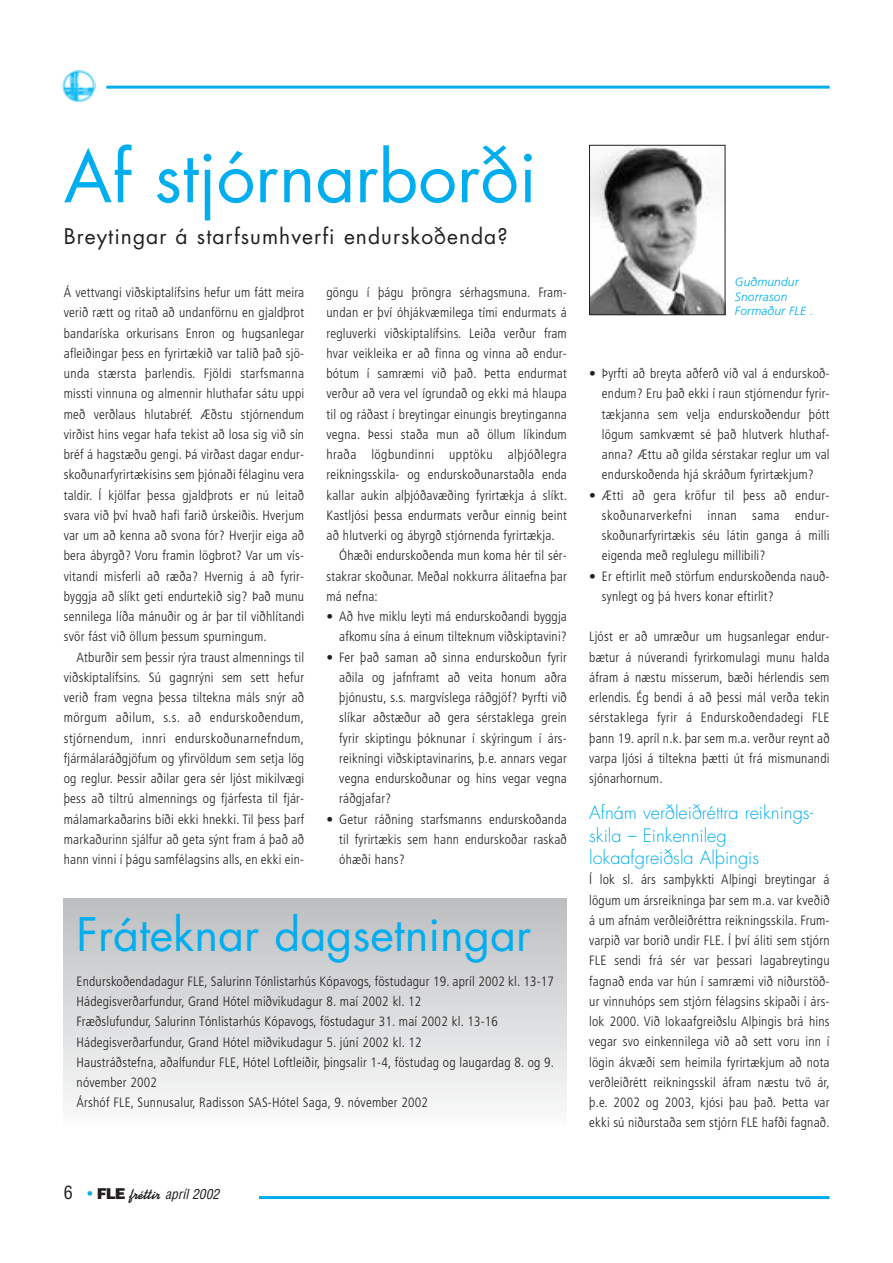
<style>
.page{position:relative;width:893px;height:1263px;background:#fff}
.page>*{position:absolute;margin:0;border:0;box-sizing:border-box;transform-origin:0 0}
.t1{font:69px "Futura";color:#00aeef}
.t2{font:45px "Futura";color:#00aeef}
.t3{font:21px "Futura";letter-spacing:.05em;color:#231f20}
.t4{font:300 18px/22.5px "Futura";color:#00aeef}
.t5{font:300 condensed 13.5px/20.2px "Frutiger";letter-spacing:.015em;color:#231f20;text-align:justify}
.t6{font:300 condensed 13.5px "Frutiger";letter-spacing:.035em;color:#231f20}
.t7{font:italic condensed 13.5px "Helvetica";color:#231f20}
.t8{font:italic 300 12px/14.4px "Frutiger";letter-spacing:.01em;color:#00aeef}
.s1{font-style:normal;font-size:18px}
.s2{font-style:normal;font-size:15px;color:#00aeef}
.s3{font-weight:900;font-style:normal;font-stretch:normal;font-size:15px}
.s4{font-family:"Koffee D";font-weight:700;font-style:normal;font-stretch:normal;font-size:15px}
</style>
<div class="page">
<hr style="left:106px;top:86px;width:723px;height:3px;background:#00aeef">
<hr style="left:259px;top:1196px;width:570px;height:3px;background:#00aeef">
<img style="left:61px;top:70px;width:35px;height:33px">
<img style="left:591px;top:147px;width:132px;height:166px">
<div style="left:589px;top:145px;width:136px;height:170px;border:1px solid #231f20"></div>
<div style="left:64px;top:898px;width:503px;height:229px;background:linear-gradient(to bottom,#bcbec0,#fbfbfb)"></div>
<h1 class="t1" style="left:64px;top:145px;width:474px">Af stjórnarborði</h1>
<h3 class="t3" style="left:64px;top:227px;width:445px">Breytingar á starfsumhverfi endurskoðenda?</h3>
<p class="t5" style="left:64px;top:283px;width:242px">Á vettvangi viðskiptalífsins hefur um fátt meira verið rætt og ritað að undanförnu en gjaldþrot bandaríska orkurisans Enron og hugsanlegar afleiðingar þess en fyrirtækið var talið það sjö&shy;unda stærsta þarlendis. Fjöldi starfsmanna missti vinnuna og almennir hluthafar sátu uppi með verðlaus hlutabréf. Æðstu stjórnendum virðist hins vegar hafa tekist að losa sig við sín bréf á hagstæðu gengi. Þá virðast dagar endur&shy;skoðunarfyrirtækisins sem þjónaði félaginu vera taldir. Í kjölfar þessa gjaldþrots er nú leitað svara við því hvað hafi farið úrskeiðis. Hverjum var um að kenna að svona fór? Hverjir eiga að bera ábyrgð? Voru framin lögbrot? Var um vís&shy;vitandi misferli að ræða? Hvernig á að fyrir&shy;byggja að slíkt geti endurtekið sig? Það munu sennilega líða mánuðir og ár þar til viðhlítandi svör fást við öllum þessum spurningum.</p>
<p class="t5" style="left:64px;top:648px;width:242px;text-indent:13px">Atburðir sem þessir rýra traust almennings til viðskiptalífsins. Sú gagnrýni sem sett hefur verið fram vegna þessa tiltekna máls snýr að mörgum aðilum, s.s. að endurskoðendum, stjórnendum, innri endurskoðunarnefndum, fjármálaráðgjöfum og yfirvöldum sem setja lög og reglur. Þessir aðilar gera sér ljóst mikilvægi þess að tiltrú almennings og fjárfesta til fjár&shy;málamarkaðarins bíði ekki hnekki. Til þess þarf markaðurinn sjálfur að geta sýnt fram á það að hann vinni í þágu samfélagsins alls, en ekki ein-</p>
<p class="t5" style="left:326px;top:283px;width:242px">göngu í þágu þröngra sérhagsmuna. Fram-</p>
<p class="t5" style="left:326px;top:304px;width:242px">undan er því óhjákvæmilega tími endurmats á</p>
<p class="t5" style="left:326px;top:324px;width:242px">regluverki viðskiptalífsins. Leiða verður fram</p>
<p class="t5" style="left:326px;top:344px;width:242px">hvar veikleika er að finna og vinna að endur-</p>
<p class="t5" style="left:326px;top:364px;width:242px">bótum í samræmi við það. Þetta endurmat</p>
<p class="t5" style="left:326px;top:385px;width:242px">verður að vera vel ígrundað og ekki má hlaupa</p>
<p class="t5" style="left:326px;top:405px;width:242px">til og ráðast í breytingar einungis breytinganna</p>
<p class="t5" style="left:326px;top:425px;width:242px">vegna. Þessi staða mun að öllum líkindum</p>
<p class="t6" style="left:326px;top:449px;width:242px">hraða lögbundinni upptöku alþjóðlegra</p>
<p class="t5" style="left:326px;top:466px;width:242px">reikningsskila- og endurskoðunarstaðla enda</p>
<p class="t5" style="left:326px;top:486px;width:242px">kallar aukin alþjóðavæðing fyrirtækja á slíkt.</p>
<p class="t5" style="left:326px;top:506px;width:242px">Kastljósi þessa endurmats verður einnig beint</p>
<p class="t5" style="left:326px;top:526px;width:230px">að hlutverki og ábyrgð stjórnenda fyrirtækja.</p>
<p class="t5" style="left:339px;top:547px;width:229px">Óhæði endurskoðenda mun koma hér til sér-</p>
<p class="t5" style="left:326px;top:567px;width:242px">stakrar skoðunar. Meðal nokkurra álitaefna þar</p>
<p class="t5" style="left:326px;top:587px;width:53px">má nefna:</p>
<p class="t5" style="left:326px;top:607px;width:242px;text-align:right">• Að hve miklu leyti má endurskoðandi byggja afkomu sína á einum tilteknum viðskiptavini?</p>
<p class="t5" style="left:339px;top:648px;width:229px;text-indent:-13px">• Fer það saman að sinna endurskoðun fyrir aðila og jafnframt að veita honum aðra þjónustu, s.s. margvíslega ráðgjöf? Þyrfti við slíkar aðstæður að gera sérstaklega grein fyrir skiptingu þóknunar í skýringum í árs&shy;reikningi viðskiptavinarins, þ.e. annars vegar vegna endurskoðunar og hins vegar vegna ráðgjafar?</p>
<p class="t5" style="left:339px;top:810px;width:229px;text-indent:-13px">• Getur ráðning starfsmanns endurskoðanda til fyrirtækis sem hann endurskoðar raskað óhæði hans?</p>
<h2 class="t2" style="left:77px;top:913px;width:456px">Fráteknar dagsetningar</h2>
<p class="t5" style="left:77px;top:972px;width:479px;text-align:left">Endurskoðendadagur FLE, Salurinn Tónlistarhús Kópavogs, föstudagur 19. apríl 2002 kl. 13-17<br>Hádegisverðarfundur, Grand Hótel miðvikudagur 8. maí 2002 kl. 12<br>Fræðslufundur, Salurinn Tónlistarhús Kópavogs, föstudagur 31. maí 2002 kl. 13-16<br>Hádegisverðarfundur, Grand Hótel miðvikudagur 5. júní 2002 kl. 12<br>Haustráðstefna, aðalfundur FLE, Hótel Loftleiðir, þingsalir 1-4, föstudag og laugardag 8. og 9. nóvember 2002<br>Árshóf FLE, Sunnusalur, Radisson SAS-Hótel Saga, 9. nóvember 2002</p>
<p class="t7" style="left:64px;top:1189px;width:157px"><span class="s1">6</span> <span class="s2">•</span> <span class="s3">FLE</span> <span class="s4">fréttir</span> apríl 2002</p>
<p class="t8" style="left:735px;top:276px;width:80px">Guðmundur<br>Snorrason<br>Formaður FLE .</p>
<p class="t5" style="left:602px;top:364px;width:229px;text-indent:-13px">• Þyrfti að breyta aðferð við val á endurskoð&shy;endum? Eru það ekki í raun stjórnendur fyrir&shy;tækjanna sem velja endurskoðendur þótt lögum samkvæmt sé það hlutverk hluthaf&shy;anna? Ættu að gilda sérstakar reglur um val endurskoðenda hjá skráðum fyrirtækjum?</p>
<p class="t5" style="left:602px;top:486px;width:229px;text-indent:-13px">• Ætti að gera kröfur til þess að endur&shy;skoðunarverkefni innan sama endur&shy;skoðunarfyrirtækis séu látin ganga á milli eigenda með reglulegu millibili?</p>
<p class="t5" style="left:602px;top:567px;width:229px;text-indent:-13px">• Er eftirlit með störfum endurskoðenda nauð&shy;synlegt og þá hvers konar eftirlit?</p>
<p class="t5" style="left:589px;top:628px;width:242px">Ljóst er að umræður um hugsanlegar endur&shy;bætur á núverandi fyrirkomulagi munu halda áfram á næstu misserum, bæði hérlendis sem erlendis. Ég bendi á að þessi mál verða tekin sérstaklega fyrir á Endurskoðendadegi FLE þann 19. apríl n.k. þar sem m.a. verður reynt að varpa ljósi á tiltekna þætti út frá mismunandi sjónarhornum.</p>
<h3 class="t4" style="left:589px;top:803px;width:225px">Afnám verðleiðréttra reiknings&shy;skila – Einkennileg lokaafgreiðsla Alþingis</h3>
<p class="t5" style="left:589px;top:871px;width:242px">Í lok sl. árs samþykkti Alþingi breytingar á lögum um ársreikninga þar sem m.a. var kveðið á um afnám verðleiðréttra reikningsskila. Frum&shy;varpið var borið undir FLE. Í því áliti sem stjórn FLE sendi frá sér var þessari lagabreytingu fagnað enda var hún í samræmi við niðurstöð&shy;ur vinnuhóps sem stjórn félagsins skipaði í árs&shy;lok 2000. Við lokaafgreiðslu Alþingis brá hins vegar svo einkennilega við að sett voru inn í lögin ákvæði sem heimila fyrirtækjum að nota verðleiðrétt reikningsskil áfram næstu tvö ár, þ.e. 2002 og 2003, kjósi þau það. Þetta var ekki sú niðurstaða sem stjórn FLE hafði fagnað.</p>
</div>
